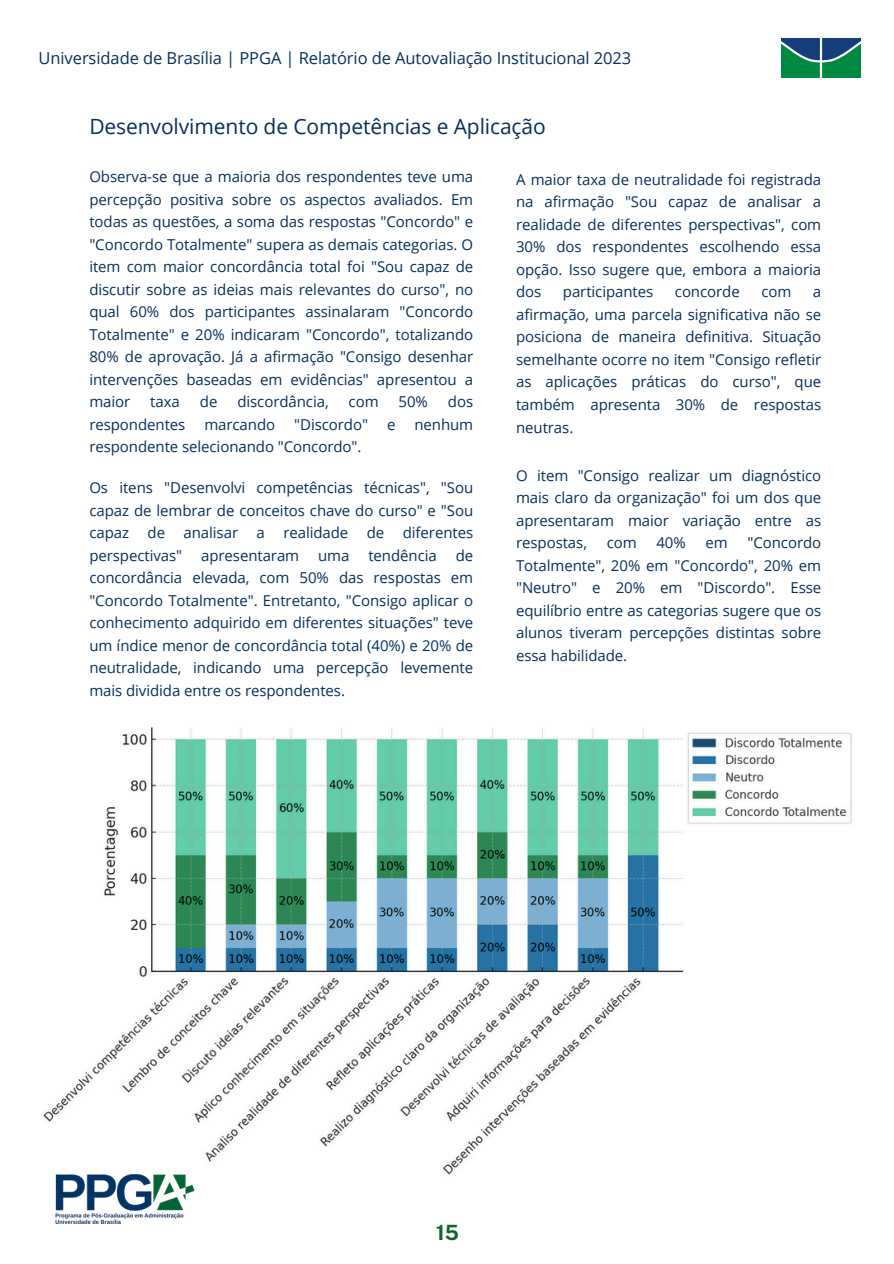
<style>
.page{position:relative;width:894px;height:1264px;background:#fff}
.page>*{position:absolute;margin:0;border:0;box-sizing:border-box;transform-origin:0 0}
.t1{font:21px "Open Sans";letter-spacing:-.005em;color:#072f5a}
.t2{font:700 21px "Public Sans";color:#0c642f}
.t3{font:16.5px "Open Sans";letter-spacing:-.005em;color:#072f5a}
.t4{font:15px/22.5px "Open Sans";letter-spacing:-.005em;color:#072f5a;text-align:justify}
</style>
<div class="page">
<img style="left:781px;top:38px;width:79px;height:40px">
<img style="left:43px;top:727px;width:809px;height:448px">
<img style="left:43px;top:1174px;width:169px;height:49px">
<p class="t3" style="left:39px;top:46px;width:594px">Universidade de Brasília | PPGA | Relatório de Autovaliação Institucional 2023</p>
<h1 class="t1" style="left:89px;top:111px;width:458px">Desenvolvimento de Competências e Aplicação</h1>
<p class="t4" style="left:89px;top:165px;width:385px">Observa-se que a maioria dos respondentes teve uma percepção positiva sobre os aspectos avaliados. Em todas as questões, a soma das respostas "Concordo" e "Concordo Totalmente" supera as demais categorias. O item com maior concordância total foi "Sou capaz de discutir sobre as ideias mais relevantes do curso", no qual 60% dos participantes assinalaram "Concordo Totalmente" e 20% indicaram "Concordo", totalizando 80% de aprovação. Já a afirmação "Consigo desenhar intervenções baseadas em evidências" apresentou a maior</p>
<p class="t4" style="left:150px;top:390px;width:31px">taxa</p>
<p class="t4" style="left:200px;top:390px;width:19px">de</p>
<p class="t4" style="left:237px;top:390px;width:93px">discordância,</p>
<p class="t4" style="left:348px;top:390px;width:31px">com</p>
<p class="t4" style="left:398px;top:390px;width:31px">50%</p>
<p class="t4" style="left:448px;top:390px;width:27px">dos</p>
<p class="t4" style="left:89px;top:413px;width:97px">respondentes</p>
<p class="t4" style="left:204px;top:413px;width:72px">marcando</p>
<p class="t4" style="left:294px;top:413px;width:75px">"Discordo"</p>
<p class="t4" style="left:387px;top:413px;width:10px">e</p>
<p class="t4" style="left:414px;top:413px;width:60px">nenhum</p>
<p class="t4" style="left:89px;top:435px;width:273px">respondente selecionando "Concordo".</p>
<p class="t4" style="left:89px;top:476px;width:385px">Os itens "Desenvolvi competências técnicas", "Sou capaz de lembrar de conceitos chave do curso" e "Sou capaz de analisar a realidade de diferentes perspectivas"</p>
<p class="t4" style="left:201px;top:543px;width:100px">apresentaram</p>
<p class="t4" style="left:318px;top:543px;width:33px">uma</p>
<p class="t4" style="left:368px;top:543px;width:70px">tendência</p>
<p class="t4" style="left:89px;top:543px;width:385px;text-indent:366px">de concordância elevada, com 50% das respostas em "Concordo Totalmente". Entretanto, "Consigo aplicar o conhecimento adquirido em diferentes situações" teve um índice menor de concordância total (40%) e 20% de neutralidade, indicando uma percepção levemente mais dividida entre os respondentes.</p>
<p class="t4" style="left:516px;top:168px;width:306px">A maior taxa de neutralidade foi registrada na afirmação "Sou capaz de analisar a realidade de diferentes perspectivas", com 30% dos respondentes escolhendo essa opção. Isso sugere que, embora a maioria dos</p>
<p class="t4" style="left:562px;top:280px;width:92px">participantes</p>
<p class="t4" style="left:674px;top:280px;width:66px">concorde</p>
<p class="t4" style="left:761px;top:280px;width:31px">com</p>
<p class="t4" style="left:516px;top:280px;width:306px;text-indent:297px">a afirmação, uma parcela significativa não se posiciona de maneira definitiva. Situação semelhante ocorre no item "Consigo refletir as aplicações práticas do curso", que também apresenta 30% de respostas neutras.</p>
<p class="t4" style="left:516px;top:464px;width:306px">O item "Consigo realizar um diagnóstico mais claro da organização" foi um dos que apresentaram maior variação entre as respostas,</p>
<p class="t4" style="left:516px;top:531px;width:306px;text-indent:231px">"Concordo Totalmente", 20% em "Concordo", 20% em "Neutro" e 20% em "Discordo". Esse equilíbrio entre as categorias sugere que os alunos tiveram percepções distintas sobre essa habilidade.</p>
<p class="t4" style="left:606px;top:531px;width:31px">com</p>
<p class="t4" style="left:656px;top:531px;width:31px">40%</p>
<p class="t4" style="left:705px;top:531px;width:24px">em</p>
<p class="t2" style="left:436px;top:1219px;width:25px">15</p>
</div>
